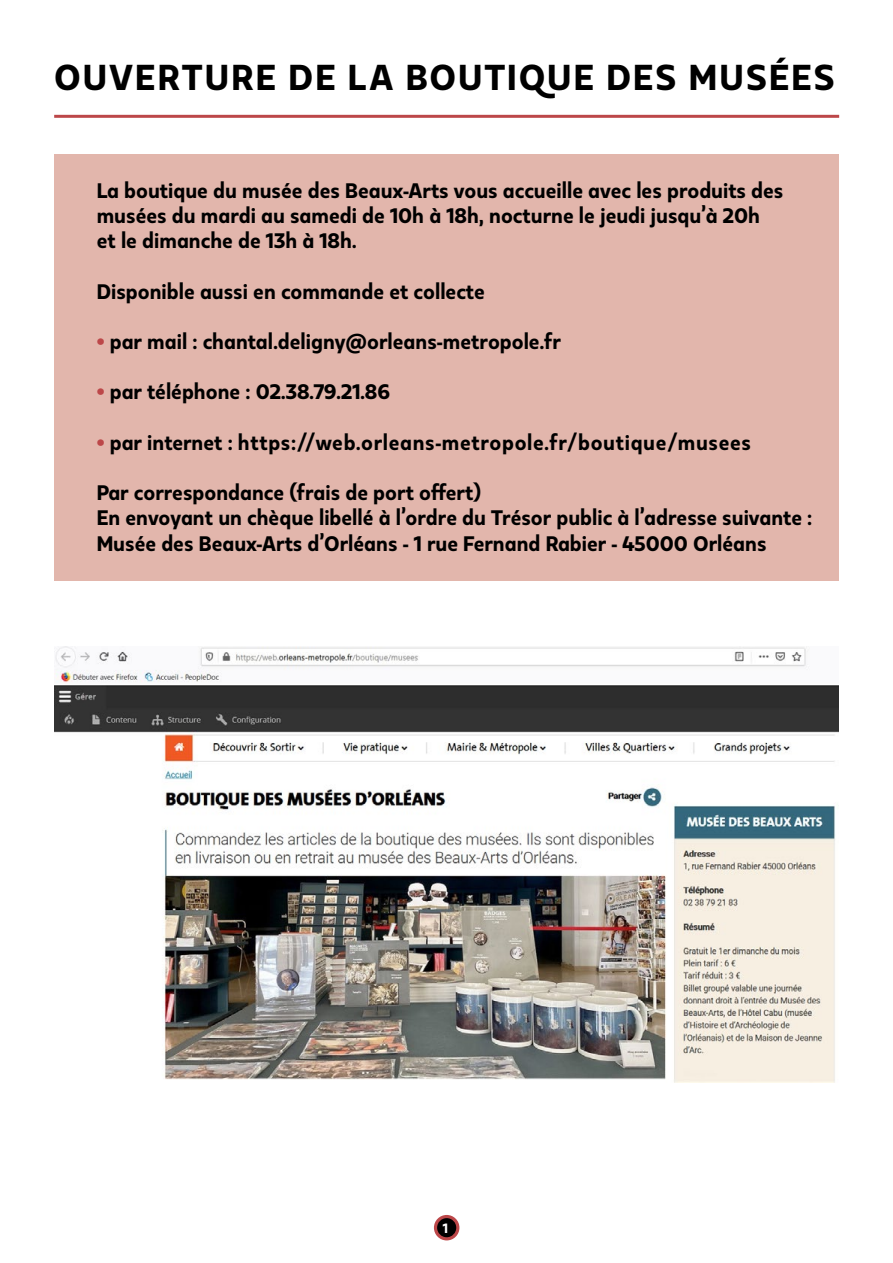
<style>
.page{position:relative;width:893px;height:1263px;background:#fff}
.page>*{position:absolute;margin:0;border:0;box-sizing:border-box;transform-origin:0 0}
.t1{font:800 36px "Kappa Display";letter-spacing:.055em;color:#000}
.t2{font:800 21px/25.2px "Kappa Display";color:#000}
.t3{font:800 13.5px "Kappa Display";color:#fff}
.s1{color:#bc4749}
</style>
<div class="page">
<hr style="left:54px;top:115px;width:785px;height:3px;background:#bc4749">
<div style="left:54px;top:154px;width:785px;height:427px;background:#e2b6ac"></div>
<img style="left:54px;top:647px;width:785px;height:435px">
<div style="left:434px;top:1215px;width:25px;height:25px;background:#bc4749;border-radius:50%"></div>
<div style="left:437px;top:1218px;width:19px;height:19px;background:#000;border-radius:50%"></div>
<h1 class="t1" style="left:54px;top:54px;width:782px">ouverture de la boutique des musées</h1>
<p class="t2" style="left:97px;top:177px;width:688px">La boutique du musée des Beaux-Arts vous accueille avec les produits des musées du mardi au samedi de 10h à 18h, nocturne le jeudi jusqu’à 20h et le dimanche de 13h à 18h.</p>
<p class="t2" style="left:97px;top:278px;width:390px">Disponible aussi en commande et collecte</p>
<p class="t2" style="left:97px;top:329px;width:466px"><span class="s1">•</span> par mail : chantal.deligny@orleans-metropole.fr</p>
<p class="t2" style="left:97px;top:379px;width:295px"><span class="s1">•</span> par téléphone : 02.38.79.21.86</p>
<p class="t2" style="left:97px;top:429px;width:656px"><span class="s1">•</span> par internet : https://web.orleans-metropole.fr/boutique/musees</p>
<p class="t2" style="left:97px;top:480px;width:717px">Par correspondance (frais de port offert)<br>En envoyant un chèque libellé à l’ordre du Trésor public à l’adresse suivante :<br>Musée des Beaux-Arts d’Orléans - 1 rue Fernand Rabier - 45000 Orléans</p>
<p class="t3" style="left:443px;top:1220px;width:7px">1</p>
</div>
